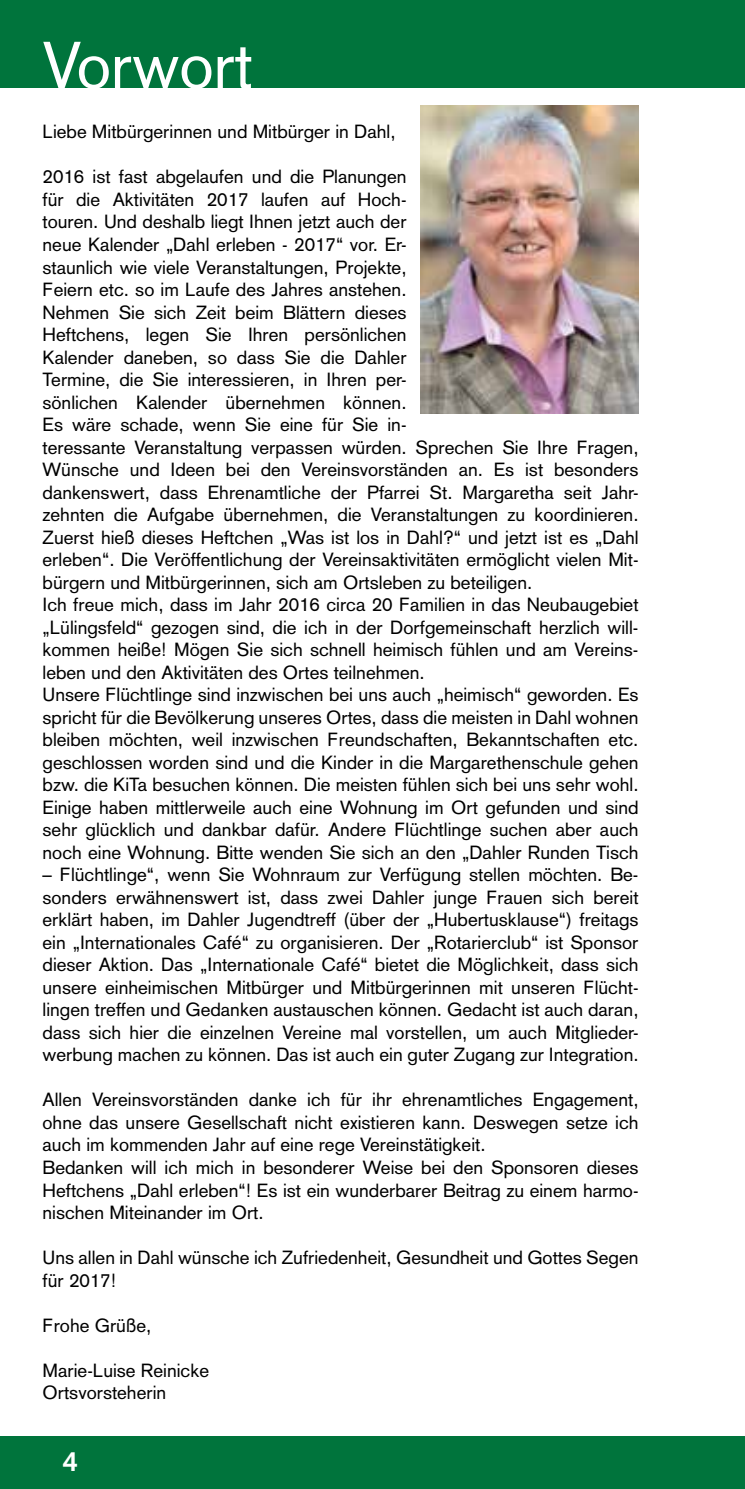
<style>
.page{position:relative;width:745px;height:1489px;background:#fff}
.page>*{position:absolute;margin:0;border:0;box-sizing:border-box;transform-origin:0 0}
.t1{font:65px "Akzidenz Grotesk";color:#fff}
.t2{font:700 27.5px "Akzidenz Grotesk";color:#fff}
.t3{font:18.75px/22.5px "Akzidenz Grotesk";color:#000}
</style>
<div class="page">
<div style="left:0;top:0;width:744px;height:87px;background:#00743c"></div>
<div style="left:0;top:1435px;width:744px;height:53px;background:#00743c"></div>
<img style="left:420px;top:105px;width:218px;height:308px">
<h1 class="t1" style="left:43px;top:27px;width:211px">Vorwort</h1>
<p class="t3" style="left:43px;top:121px;width:354px">Liebe Mitbürgerinnen und Mitbürger in Dahl,</p>
<p class="t3" style="left:43px;top:166px;width:597px">2016 ist fast abgelaufen und die Planungen<br>für die Aktivitäten 2017 laufen auf Hoch-<br>touren. Und deshalb liegt Ihnen jetzt auch der<br>neue Kalender „Dahl erleben - 2017“ vor. Er-<br>staunlich wie viele Veranstaltungen, Projekte,<br>Feiern etc. so im Laufe des Jahres anstehen.<br>Nehmen Sie sich Zeit beim Blättern dieses<br>Heftchens, legen Sie Ihren persönlichen<br>Kalender daneben, so dass Sie die Dahler<br>Termine, die Sie interessieren, in Ihren per-<br>sönlichen Kalender übernehmen können.<br>Es wäre schade, wenn Sie eine für Sie in-<br>teressante Veranstaltung verpassen würden. Sprechen Sie Ihre Fragen, Wünsche und Ideen bei den Vereinsvorständen an. Es ist besonders dankenswert, dass Ehrenamtliche der Pfarrei St. Margaretha seit Jahr&shy;zehnten die Aufgabe übernehmen, die Veranstaltungen zu koordinieren.<br>Zuerst hieß dieses Heftchen „Was ist los in Dahl?“ und jetzt ist es „Dahl erleben“. Die Veröffentlichung der Vereinsaktivitäten ermöglicht vielen Mit&shy;bürgern und Mitbürgerinnen, sich am Ortsleben zu beteiligen.<br>Ich freue mich, dass im Jahr 2016 circa 20 Familien in das Neubaugebiet „Lülingsfeld“ gezogen sind, die ich in der Dorfgemeinschaft herzlich will&shy;kommen heiße! Mögen Sie sich schnell heimisch fühlen und am Vereins&shy;leben und den Aktivitäten des Ortes teilnehmen.<br>Unsere Flüchtlinge sind inzwischen bei uns auch „heimisch“ geworden. Es spricht für die Bevölkerung unseres Ortes, dass die meisten in Dahl wohnen bleiben möchten, weil inzwischen Freundschaften, Bekanntschaften etc. geschlossen worden sind und die Kinder in die Margarethenschule gehen bzw. die KiTa besuchen können. Die meisten fühlen sich bei uns sehr wohl.<br>Einige haben mittlerweile auch eine Wohnung im Ort gefunden und sind sehr glücklich und dankbar dafür. Andere Flüchtlinge suchen aber auch noch eine Wohnung. Bitte wenden Sie sich an den „Dahler Runden Tisch</p>
<p class="t3" style="left:43px;top:863px;width:597px;text-align:justify">– Flüchtlinge“, wenn Sie Wohnraum zur Verfügung stellen möchten. Be&shy;sonders erwähnenswert ist, dass zwei Dahler junge Frauen sich bereit erklärt haben, im Dahler Jugendtreff (über der „Hubertusklause“) freitags ein „Internationales Café“ zu organisieren. Der „Rotarierclub“ ist Sponsor dieser Aktion. Das „Internationale Café“ bietet die Möglichkeit, dass sich unsere einheimischen Mitbürger und Mitbürgerinnen mit unseren Flücht&shy;lingen treffen und Gedanken austauschen können. Gedacht ist auch daran, dass sich hier die einzelnen Vereine mal vorstellen, um auch Mitglieder&shy;werbung machen zu können. Das ist auch ein guter Zugang zur Integration.</p>
<p class="t3" style="left:43px;top:1088px;width:597px">Allen Vereinsvorständen danke ich für ihr ehrenamtliches Engagement, ohne das unsere Gesellschaft nicht existieren kann. Deswegen setze ich auch im kommenden Jahr auf eine rege Vereinstätigkeit.<br>Bedanken will ich mich in besonderer Weise bei den Sponsoren dieses Heftchens „Dahl erleben“! Es ist ein wunderbarer Beitrag zu einem harmo&shy;nischen Miteinander im Ort.</p>
<p class="t3" style="left:43px;top:1246px;width:597px">Uns allen in Dahl wünsche ich Zufriedenheit, Gesundheit und Gottes Segen für 2017!</p>
<p class="t3" style="left:43px;top:1313px;width:110px">Frohe Grüße,</p>
<p class="t3" style="left:43px;top:1358px;width:168px">Marie-Luise Reinicke<br>Ortsvorsteherin</p>
<h2 class="t2" style="left:63px;top:1444px;width:17px">4</h2>
</div>
